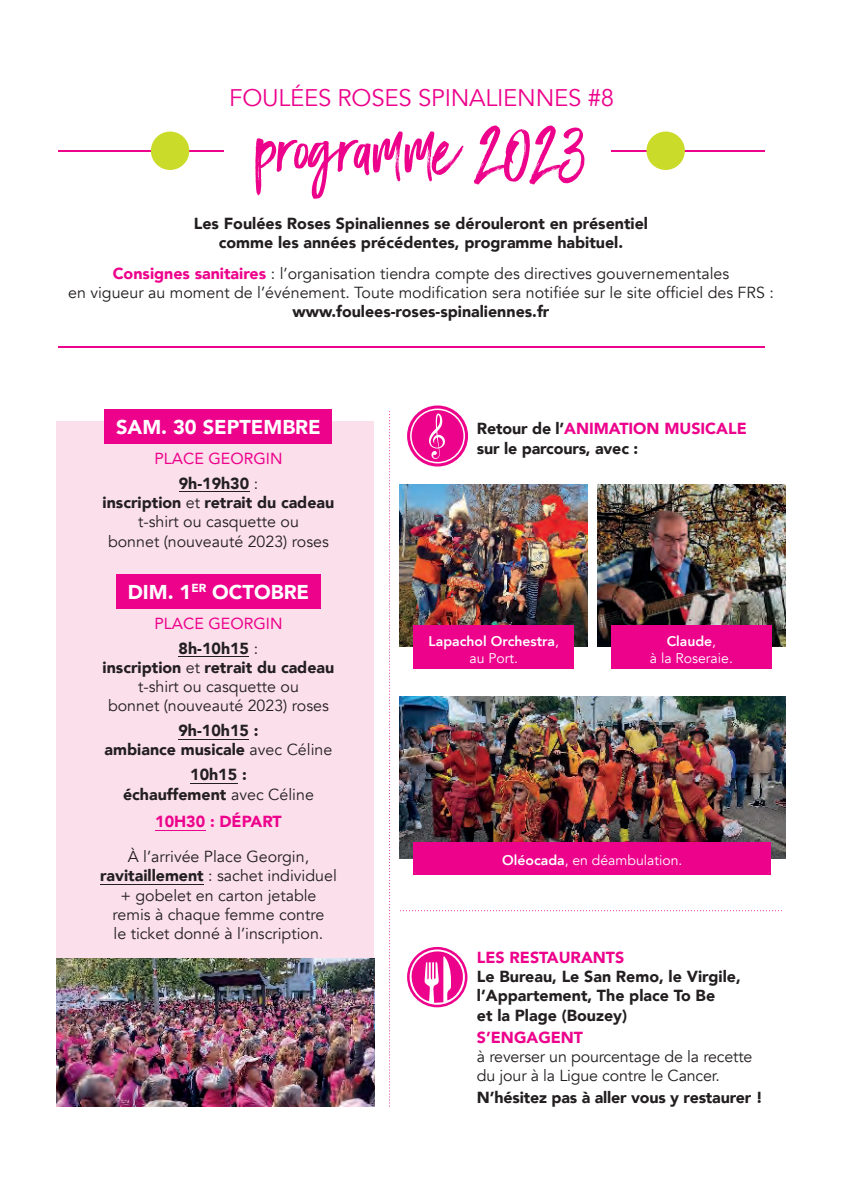
<style>
.page{position:relative;width:842px;height:1191px;background:#fff}
.page>*{position:absolute;margin:0;border:0;box-sizing:border-box;transform-origin:0 0}
.t1{font:68px "Black Diamond";letter-spacing:-.01em;color:#ed028c}
.t2{font:24px "Avenir";letter-spacing:-.01em;color:#ed028c}
.t3{font:900 20px "Avenir";color:#fff}
.t4{font:16px/19.2px "Avenir";color:#231f20;text-align:center}
.t5{font:900 16px/19.2px "Avenir";color:#231f20;text-align:center}
.t6{font:16px/24.8px "Avenir";color:#ed028c;text-align:center}
.t7{font:900 16px "Avenir";color:#ed028c}
.t8{font:14px/16.8px "Avenir";color:#fff;text-align:center}
.t9{font:800 14px/16.8px "Avenir";color:#fff;text-align:center}
.s1{font-weight:900;color:#ed028c}
.s2{font-weight:900;color:#231f20}
.s3{color:#231f20}
.s4{font-weight:900}
.s5{font-weight:400}
.s6{color:#ed028c}
.s7{font-weight:800}
</style>
<div class="page">
<div style="left:57px;top:421px;width:317px;height:685px;background:#fbdfeb"></div>
<svg style="left:389px;top:411px;width:1px;height:695px"></svg>
<svg style="left:400px;top:910px;width:382px;height:1px"></svg>
<hr style="left:58px;top:151px;width:707px;height:1px;background:#ed028c">
<hr style="left:58px;top:347px;width:707px;height:1px;background:#ed028c">
<svg style="left:407px;top:947px;width:60px;height:60px"></svg>
<img style="left:400px;top:485px;width:188px;height:162px">
<img style="left:400px;top:696px;width:385px;height:162px">
<div style="left:105px;top:410px;width:227px;height:34px;background:#ed028c"></div>
<hr style="left:179px;top:491px;width:70px;height:1px;background:#231f20">
<div style="left:116px;top:575px;width:205px;height:34px;background:#ed028c"></div>
<hr style="left:179px;top:656px;width:70px;height:1px;background:#231f20">
<hr style="left:178px;top:739px;width:71px;height:1px;background:#231f20">
<hr style="left:190px;top:783px;width:47px;height:1px;background:#231f20">
<hr style="left:155px;top:830px;width:50px;height:1px;background:#ed028c">
<hr style="left:100px;top:884px;width:104px;height:1px;background:#231f20">
<div style="left:225px;top:150px;width:386px;height:33px;background:#fff"></div>
<svg style="left:407px;top:405px;width:61px;height:61px"></svg>
<div style="left:414px;top:625px;width:160px;height:44px;background:#ed028c"></div>
<div style="left:414px;top:841px;width:357px;height:33px;background:#ed028c"></div>
<img style="left:598px;top:485px;width:187px;height:162px">
<div style="left:611px;top:625px;width:161px;height:44px;background:#ed028c"></div>
<img style="left:57px;top:958px;width:317px;height:148px">
<div style="left:151px;top:131px;width:38px;height:39px;background:#cadb2a;border-radius:50%"></div>
<div style="left:646px;top:131px;width:39px;height:39px;background:#cadb2a;border-radius:50%"></div>
<h2 class="t2" style="left:229px;top:83px;width:386px">FOULÉES ROSES SPINALIENNES #8</h2>
<h1 class="t1" style="left:257px;top:107px;width:331px">programme 2023</h1>
<p class="t5" style="left:194px;top:213px;width:456px">Les Foulées Roses Spinaliennes se dérouleront en présentiel comme les années précédentes, programme habituel.</p>
<p class="t4" style="left:68px;top:264px;width:707px"><span class="s1">Consignes sanitaires</span> : l’organisation tiendra compte des directives gouvernementales<br>en vigueur au moment de l’événement. Toute modification sera notifiée sur le site officiel des FRS :</p>
<p class="t5" style="left:293px;top:301px;width:258px">www.foulees-roses-spinaliennes.fr</p>
<p class="t3" style="left:116px;top:410px;width:206px">SAM. 30 SEPTEMBRE</p>
<p class="t6" style="left:154px;top:445px;width:130px">PLACE GEORGIN<br><span class="s2">9h-19h30</span> <span class="s3">:</span></p>
<p class="t4" style="left:103px;top:493px;width:233px"><span class="s4">inscription</span> et <span class="s4">retrait du cadeau </span>t-shirt ou casquette ou<br>bonnet (nouveauté 2023) roses</p>
<p class="t3" style="left:128px;top:575px;width:183px">DIM. 1<sup>ER</sup> OCTOBRE</p>
<p class="t6" style="left:154px;top:610px;width:130px">PLACE GEORGIN<br><span class="s2">8h-10h15</span> <span class="s3">:</span></p>
<p class="t4" style="left:103px;top:658px;width:233px"><span class="s4">inscription</span> et <span class="s4">retrait du cadeau </span>t-shirt ou casquette ou<br>bonnet (nouveauté 2023) roses</p>
<p class="t5" style="left:105px;top:720px;width:229px">9h-10h15 :<br>ambiance musicale <span class="s5">avec Céline</span></p>
<p class="t5" style="left:123px;top:764px;width:192px">10h15 :<br>échauffement <span class="s5">avec Céline</span></p>
<p class="t7" style="left:155px;top:808px;width:128px">10H30 : DÉPART</p>
<p class="t4" style="left:100px;top:847px;width:238px">À l’arrivée Place Georgin, <span class="s4">ravitaillement</span> : sachet individuel + gobelet en carton jetable remis à chaque femme contre<br>le ticket donné à l’inscription.</p>
<p class="t5" style="left:477px;top:419px;width:271px;text-align:left">Retour de l’<span class="s6">ANIMATION MUSICALE </span>sur le parcours, avec :</p>
<p class="t9" style="left:429px;top:633px;width:132px">Lapachol Orchestra<span class="s5">, au Port.</span></p>
<p class="t8" style="left:650px;top:633px;width:84px"><span class="s7">Claude</span>,<br>à la Roseraie.</p>
<p class="t8" style="left:502px;top:852px;width:182px"><span class="s7">Oléocada</span>, en déambulation.</p>
<p class="t7" style="left:477px;top:943px;width:149px">LES RESTAURANTS</p>
<p class="t5" style="left:477px;top:966px;width:265px;text-align:left">Le Bureau, Le San Remo, le Virgile, l’Appartement, The place To Be<br>et la Plage (Bouzey)</p>
<p class="t7" style="left:477px;top:1023px;width:108px">S’ENGAGENT</p>
<p class="t4" style="left:477px;top:1047px;width:277px;text-align:left">à reverser un pourcentage de la recette du jour à la Ligue contre le Cancer.</p>
<p class="t5" style="left:477px;top:1087px;width:287px">N’hésitez pas à aller vous y restaurer !</p>
</div>
